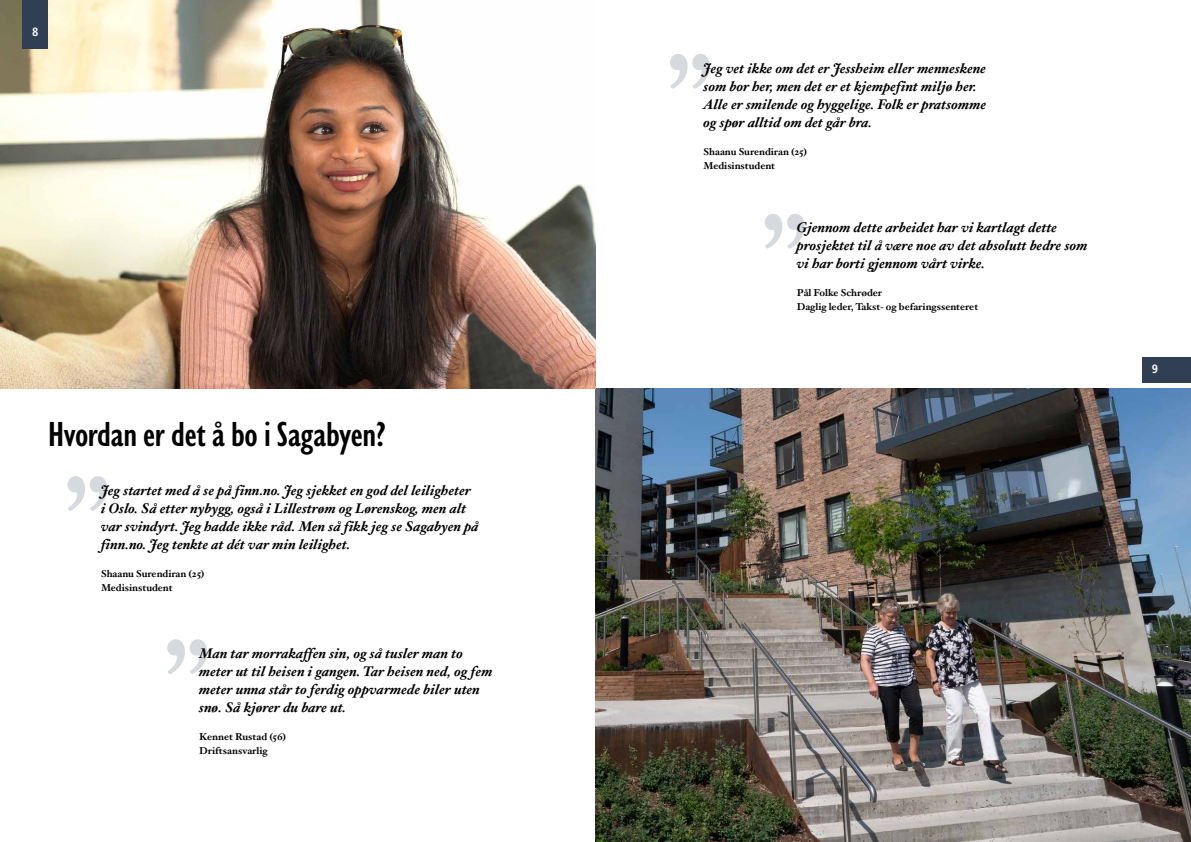
<style>
.page{position:relative;width:1191px;height:842px;background:#fff}
.page>*{position:absolute;margin:0;border:0;box-sizing:border-box;transform-origin:0 0}
.t1{font:600 condensed 36px "Gill Sans Nova";letter-spacing:-.01em;color:#000}
.t2{font:italic 700 14px/18px "Hoefler Text";color:#000}
.t3{font:700 condensed 12px "Frutiger LT Std";color:#fff}
.t4{font:700 10px/14px "Hoefler Text";color:#000}
</style>
<div class="page">
<img style="left:595px;top:388px;width:596px;height:454px">
<img style="left:0;top:0;width:595px;height:388px">
<svg style="left:67px;top:476px;width:40px;height:35px"></svg>
<svg style="left:670px;top:54px;width:40px;height:35px"></svg>
<svg style="left:167px;top:639px;width:40px;height:35px"></svg>
<svg style="left:765px;top:214px;width:39px;height:35px"></svg>
<div style="left:23px;top:0;width:25px;height:49px;background:#303f54"></div>
<div style="left:1142px;top:357px;width:49px;height:25px;background:#303f54"></div>
<p class="t3" style="left:32px;top:25px;width:8px">8</p>
<h1 class="t1" style="left:48px;top:411px;width:339px">Hvordan er det å bo i Sagabyen?</h1>
<p class="t2" style="left:101px;top:482px;width:379px">Jeg startet med å se på finn.no. Jeg sjekket en god del leiligheter i Oslo. Så etter nybygg, også i Lillestrøm og Lørenskog, men alt var svindyrt. Jeg hadde ikke råd. Men så fikk jeg se Sagabyen på finn.no. Jeg tenkte at dét var min leilighet.</p>
<p class="t4" style="left:101px;top:567px;width:105px">Shaanu Surendiran (25)<br>Medisinstudent</p>
<p class="t2" style="left:199px;top:644px;width:295px">Man tar morrakaffen sin, og så tusler man to meter ut til heisen i gangen. Tar heisen ned, og fem meter unna står to ferdig oppvarmede biler uten snø. Så kjører du bare ut.</p>
<p class="t4" style="left:199px;top:730px;width:88px">Kennet Rustad (56)<br>Driftsansvarlig</p>
<p class="t2" style="left:703px;top:59px;width:284px">Jeg vet ikke om det er Jessheim eller menneskene som bor her, men det er et kjempefint miljø her.<br>Alle er smilende og hyggelige. Folk er pratsomme og spør alltid om det går bra.</p>
<p class="t4" style="left:703px;top:145px;width:105px">Shaanu Surendiran (25)<br>Medisinstudent</p>
<p class="t2" style="left:797px;top:219px;width:292px">Gjennom dette arbeidet har vi kartlagt dette prosjektet til å være noe av det absolutt bedre som vi har borti gjennom vårt virke.</p>
<p class="t4" style="left:797px;top:286px;width:183px">Pål Folke Schrøder<br>Daglig leder, Takst- og befaringssenteret</p>
<p class="t3" style="left:1151px;top:362px;width:8px">9</p>
</div>
